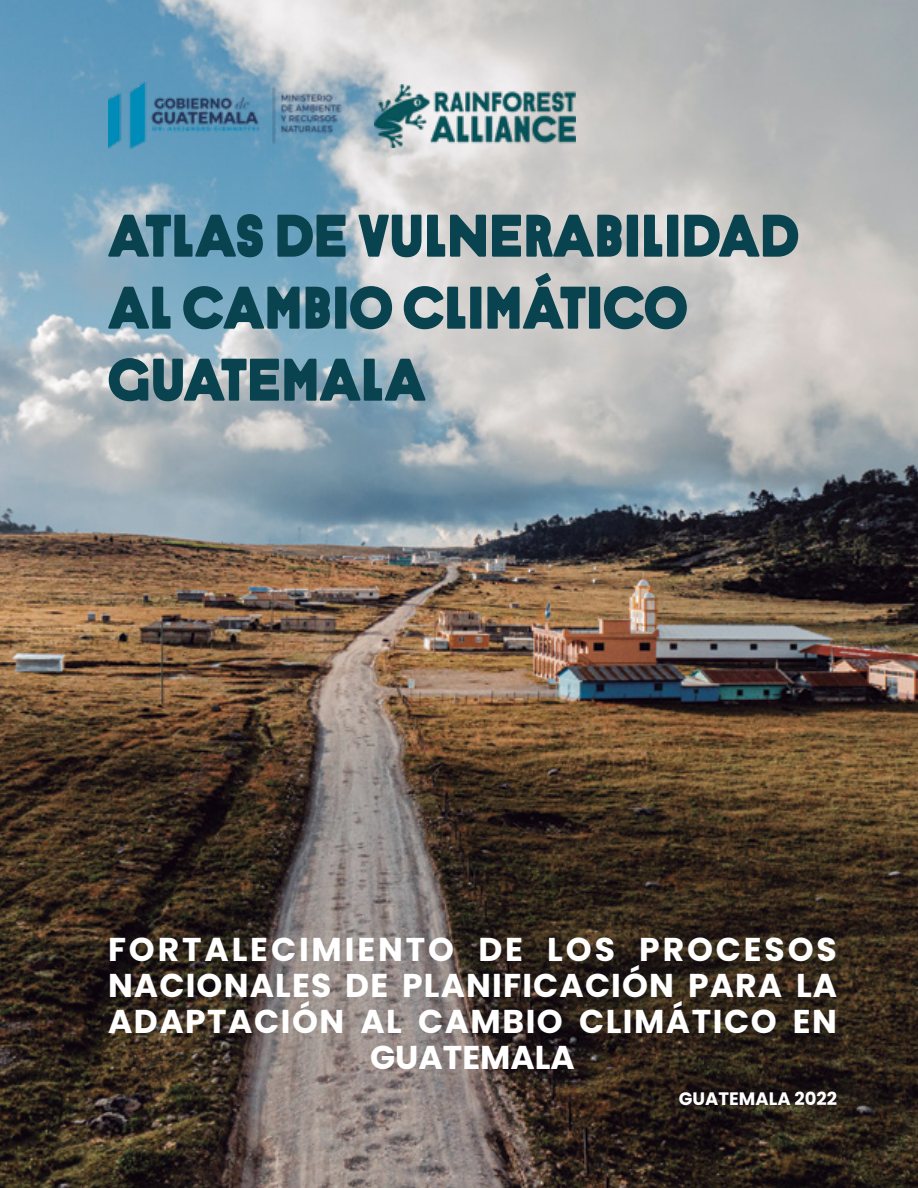
<style>
.page{position:relative;width:918px;height:1188px;background:#fff}
.page>*{position:absolute;margin:0;border:0;box-sizing:border-box;transform-origin:0 0}
.t1{font:900 60px/72px "Krana Alliance";color:#094350}
.t2{font:700 33px/36px "Poppins";letter-spacing:.045em;color:#fff;text-align:center}
.t3{font:700 18px "Poppins";color:#fff}
</style>
<div class="page">
<img style="left:0;top:0;width:918px;height:1188px">
<img style="left:108px;top:81px;width:233px;height:70px">
<img style="left:374px;top:85px;width:202px;height:62px">
<h1 class="t1" style="left:108px;top:199px;width:692px">ATLAS DE VULNERABILIDAD<br>AL CAMBIO CLIMÁTICO<br>GUATEMALA</h1>
<p class="t2" style="left:108px;top:932px;width:731px">FORTALECIMIENTO DE LOS PROCESOS<br>NACIONALES DE PLANIFICACIÓN PARA LA<br>ADAPTACIÓN AL CAMBIO CLIMÁTICO EN<br>GUATEMALA</p>
<p class="t3" style="left:679px;top:1088px;width:160px">GUATEMALA 2022</p>
</div>
